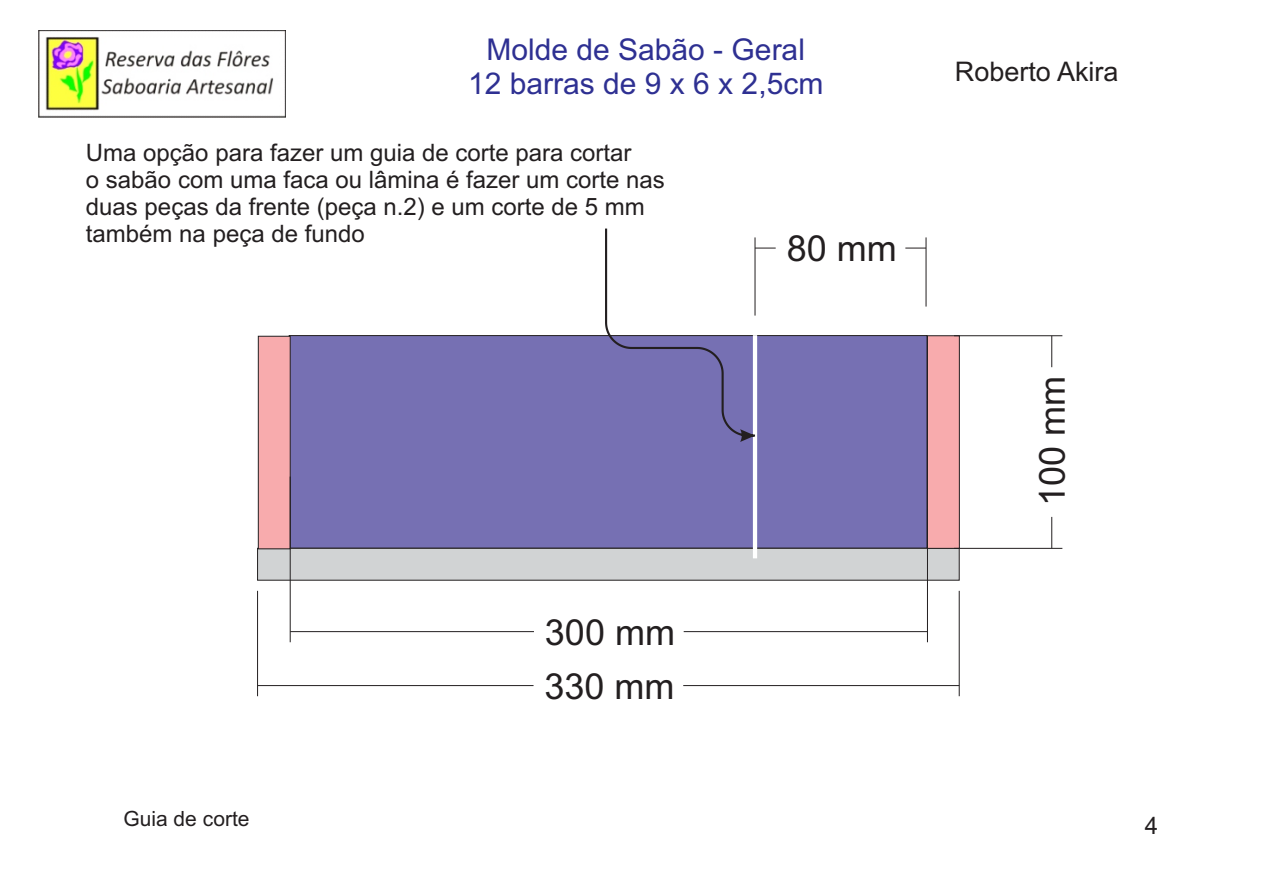
<style>
.page{position:relative;width:1263px;height:893px;background:#fff}
.page>*{position:absolute;margin:0;border:0;box-sizing:border-box;transform-origin:0 0}
.t1{font:36px "Arial";color:#231f20}
.t2{font:30px/33.5px "Arial";color:#2e3092;text-align:center}
.t3{font:27px "Arial";color:#231f20}
.t4{font:24px/26.8px "Arial";color:#231f20}
.t5{font:21px "Arial";color:#231f20}
</style>
<div class="page">
<hr style="left:959px;top:591px;width:1px;height:105px;background:#231f20">
<hr style="left:257px;top:591px;width:1px;height:105px;background:#231f20">
<hr style="left:683px;top:685px;width:276px;height:1px;background:#231f20">
<hr style="left:258px;top:685px;width:275px;height:1px;background:#231f20">
<hr style="left:954px;top:548px;width:108px;height:1px;background:#231f20">
<hr style="left:954px;top:335px;width:108px;height:1px;background:#231f20">
<hr style="left:1051px;top:517px;width:1px;height:31px;background:#231f20">
<hr style="left:1051px;top:336px;width:1px;height:31px;background:#231f20">
<img style="left:38px;top:31px;width:248px;height:86px">
<hr style="left:927px;top:510px;width:1px;height:132px;background:#231f20">
<hr style="left:290px;top:477px;width:1px;height:165px;background:#231f20">
<hr style="left:684px;top:631px;width:243px;height:1px;background:#231f20">
<hr style="left:290px;top:631px;width:244px;height:1px;background:#231f20">
<svg style="left:257px;top:229px;width:703px;height:352px"></svg>
<p class="t2" style="left:468px;top:36px;width:357px">Molde de Sabão - Geral<br>12 barras de 9 x 6 x 2,5cm</p>
<p class="t4" style="left:86px;top:141px;width:580px">Uma opção para fazer um guia de corte para cortar<br>o sabão com uma faca ou lâmina é fazer um corte nas duas peças da frente (peça n.2) e um corte de 5 mm também na peça de fundo</p>
<h1 class="t1" style="left:787px;top:235px;width:112px">80 mm</h1>
<p class="t5" style="left:123px;top:811px;width:128px">Guia de corte</p>
<h1 class="t1" style="left:545px;top:618px;width:132px">300 mm</h1>
<h1 class="t1" style="left:544px;top:672px;width:132px">330 mm</h1>
<p class="t3" style="left:955px;top:62px;width:165px">Roberto Akira</p>
<h1 class="t1" style="left:1038px;top:506px;width:132px;rotate:-90deg">100 mm</h1>
<p class="t4" style="left:1145px;top:814px;width:15px">4</p>
</div>
